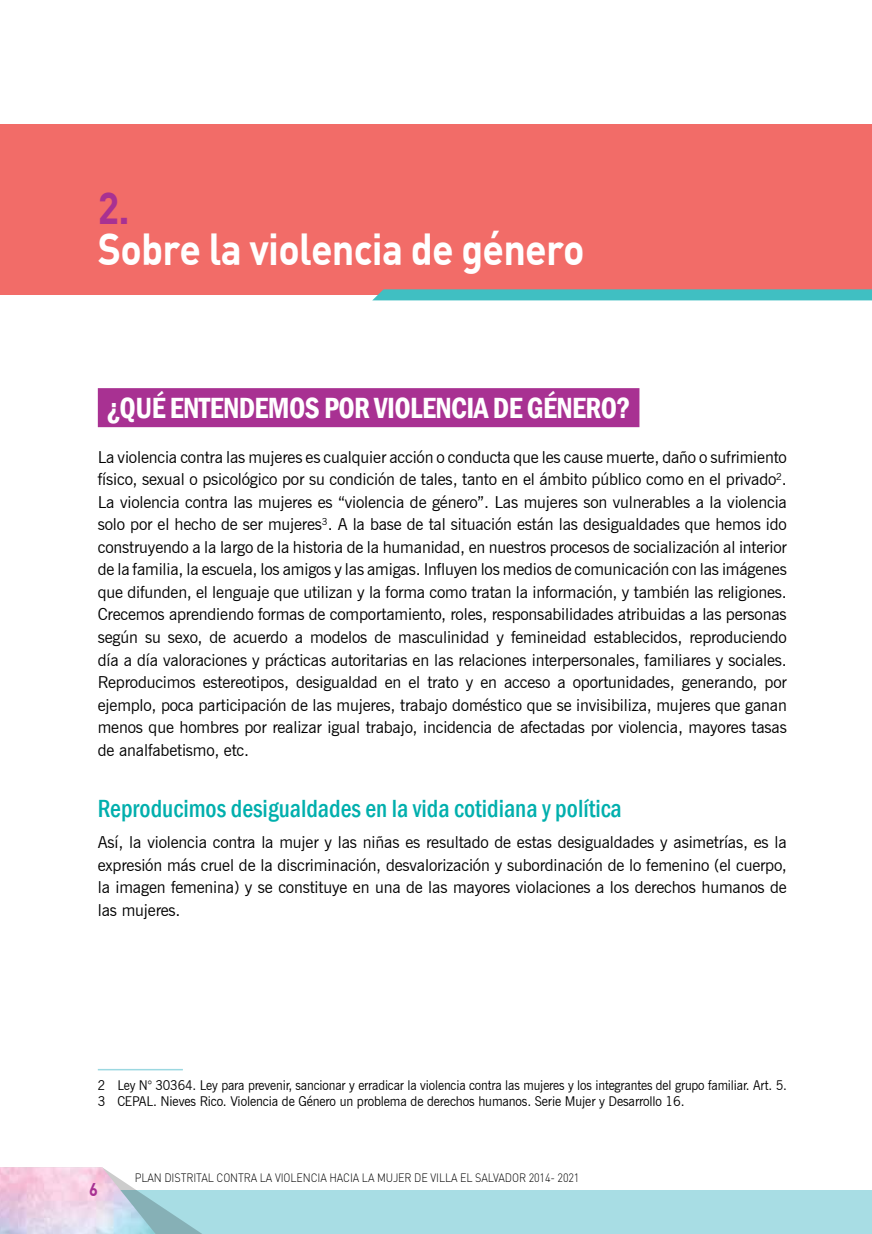
<style>
.page{position:relative;width:872px;height:1234px;background:#fff}
.page>*{position:absolute;margin:0;border:0;box-sizing:border-box;transform-origin:0 0}
.t1{font:700 43.95px "DIN";letter-spacing:-.02em;color:#fff;scale:.9 1}
.t2{font:700 43.95px "DIN";color:#a83192;scale:.9 1}
.t3{font:600 condensed 30px "Franklin Gothic";letter-spacing:-.02em;color:#fff}
.t4{font:500 condensed 25.5px "Franklin Gothic";color:#00afad;scale:.95 1}
.t5{font:700 18px "DIN";color:#a83192;scale:.9 1}
.t6{font:16.5px/22.5px "News Gothic BT";letter-spacing:-.01em;color:#000;text-align:justify}
.t7{font:13.5px/16.2px "News Gothic BT";letter-spacing:-.01em;color:#000;scale:.93 1}
.t8{font:300 12px "DIN";letter-spacing:-.01em;color:#000;scale:.9 1}
</style>
<div class="page">
<div style="left:98px;top:388px;width:541px;height:39px;background:#a83192"></div>
<hr style="left:98px;top:1068px;width:85px;height:2px;background:#9bd8e1">
<div style="left:0;top:124px;width:872px;height:171px;background:#f26c68"></div>
<svg style="left:372px;top:289px;width:500px;height:11px;background:#47bbbe"></svg>
<div style="left:89px;top:1189px;width:783px;height:44px;background:#a8dde4"></div>
<svg style="left:183px;top:1189px;width:70px;height:44px"></svg>
<img style="left:0;top:1167px;width:183px;height:66px">
<h1 class="t2" style="left:98px;top:179px;width:37px">2.</h1>
<h1 class="t1" style="left:98px;top:220px;width:542px">Sobre la violencia de género</h1>
<h2 class="t3" style="left:106px;top:387px;width:525px">¿QUÉ ENTENDEMOS POR VIOLENCIA DE GÉNERO?</h2>
<p class="t6" style="left:98px;top:445px;width:690px">La violencia contra las mujeres es cualquier acción o conducta que les cause muerte, daño o sufrimiento físico, sexual o psicológico por su condición de tales, tanto en el ámbito público como en el privado<sup>2</sup>.<br>La violencia contra las mujeres es “violencia de género”. Las mujeres son vulnerables a la violencia solo por el hecho de ser mujeres<sup>3</sup>. A la base de tal situación están las desigualdades que hemos ido construyendo a la largo de la historia de la humanidad, en nuestros procesos de socialización al interior de la familia, la escuela, los amigos y las amigas. Influyen los medios de comunicación con las imágenes que difunden, el lenguaje que utilizan y la forma como tratan la información, y también las religiones.<br>Crecemos aprendiendo formas de comportamiento, roles, responsabilidades atribuidas a las personas según su sexo, de acuerdo a modelos de masculinidad y femineidad establecidos, reproduciendo día a día valoraciones y prácticas autoritarias en las relaciones interpersonales, familiares y sociales.<br>Reproducimos estereotipos, desigualdad en el trato y en acceso a oportunidades, generando, por ejemplo, poca participación de las mujeres, trabajo doméstico que se invisibiliza, mujeres que ganan menos que hombres por realizar igual trabajo, incidencia de afectadas por violencia, mayores tasas de analfabetismo, etc.</p>
<h3 class="t4" style="left:98px;top:791px;width:553px">Reproducimos desigualdades en la vida cotidiana y política</h3>
<p class="t6" style="left:98px;top:830px;width:690px">Así, la violencia contra la mujer y las niñas es resultado de estas desigualdades y asimetrías, es la expresión más cruel de la discriminación, desvalorización y subordinación de lo femenino (el cuerpo, la imagen femenina) y se constituye en una de las mayores violaciones a los derechos humanos de las mujeres.</p>
<p class="t7" style="left:98px;top:1076px;width:742px">2 Ley N° 30364. Ley para prevenir, sancionar y erradicar la violencia contra las mujeres y los integrantes del grupo familiar. Art. 5.<br>3 CEPAL. Nieves Rico. Violencia de Género un problema de derechos humanos. Serie Mujer y Desarrollo 16.</p>
<p class="t5" style="left:89px;top:1177px;width:11px">6</p>
<p class="t8" style="left:135px;top:1170px;width:495px">PLAN DISTRITAL CONTRA LA VIOLENCIA HACIA LA MUJER DE VILLA EL SALVADOR 2014- 2021</p>
</div>
